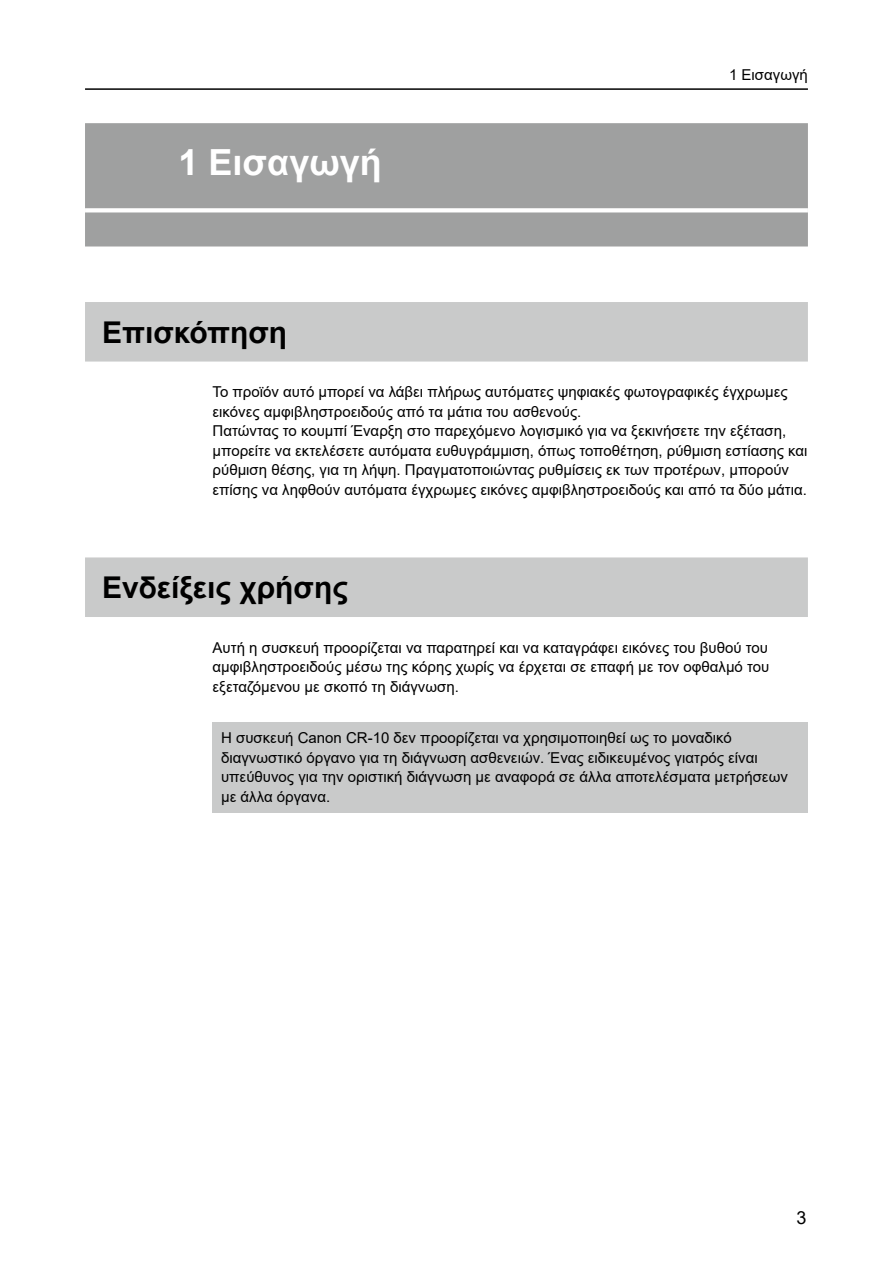
<style>
.page{position:relative;width:893px;height:1263px;background:#fff}
.page>*{position:absolute;margin:0;border:0;box-sizing:border-box;transform-origin:0 0}
.t1{font:700 36px "Arial";color:#fff}
.t2{font:700 30px "Arial";color:#000}
.t3{font:18px "Arial";color:#000}
.t4{font:15px/19.5px "Arial";color:#000}
</style>
<div class="page">
<hr style="left:85px;top:88px;width:723px;height:2px;background:#000">
<div style="left:85px;top:123px;width:723px;height:123px;background:#9fa0a0"></div>
<svg style="left:85px;top:208px;width:723px;height:4px;background:#f9f9f9"></svg>
<div style="left:85px;top:302px;width:723px;height:60px;background:#c9caca"></div>
<div style="left:85px;top:557px;width:723px;height:60px;background:#c9caca"></div>
<div style="left:213px;top:722px;width:595px;height:90px;background:#c9caca"></div>
<h1 class="t1" style="left:179px;top:137px;width:205px">1 Εισαγωγή</h1>
<p class="t4" style="left:729px;top:65px;width:80px">1 Εισαγωγή</p>
<h2 class="t2" style="left:102px;top:311px;width:187px">Επισκόπηση</h2>
<p class="t4" style="left:213px;top:382px;width:596px">Το προϊόν αυτό μπορεί να λάβει πλήρως αυτόματες ψηφιακές φωτογραφικές έγχρωμες εικόνες αμφιβληστροειδούς από τα μάτια του ασθενούς.<br>Πατώντας το κουμπί Έναρξη στο παρεχόμενο λογισμικό για να ξεκινήσετε την εξέταση, μπορείτε να εκτελέσετε αυτόματα ευθυγράμμιση, όπως τοποθέτηση, ρύθμιση εστίασης και ρύθμιση θέσης, για τη λήψη. Πραγματοποιώντας ρυθμίσεις εκ των προτέρων, μπορούν επίσης να ληφθούν αυτόματα έγχρωμες εικόνες αμφιβληστροειδούς και από τα δύο μάτια.</p>
<h2 class="t2" style="left:102px;top:566px;width:247px">Ενδείξεις χρήσης</h2>
<p class="t4" style="left:213px;top:638px;width:558px;text-align:justify">Αυτή η συσκευή προορίζεται να παρατηρεί και να καταγράφει εικόνες του βυθού του αμφιβληστροειδούς μέσω της κόρης χωρίς να έρχεται σε επαφή με τον οφθαλμό του εξεταζόμενου με σκοπό τη διάγνωση.</p>
<p class="t4" style="left:221px;top:728px;width:568px">Η συσκευή Canon CR-10 δεν προορίζεται να χρησιμοποιηθεί ως το μοναδικό διαγνωστικό όργανο για τη διάγνωση ασθενειών. Ένας ειδικευμένος γιατρός είναι υπεύθυνος για την οριστική διάγνωση με αναφορά σε άλλα αποτελέσματα μετρήσεων με άλλα όργανα.</p>
<p class="t3" style="left:797px;top:1205px;width:12px">3</p>
</div>
